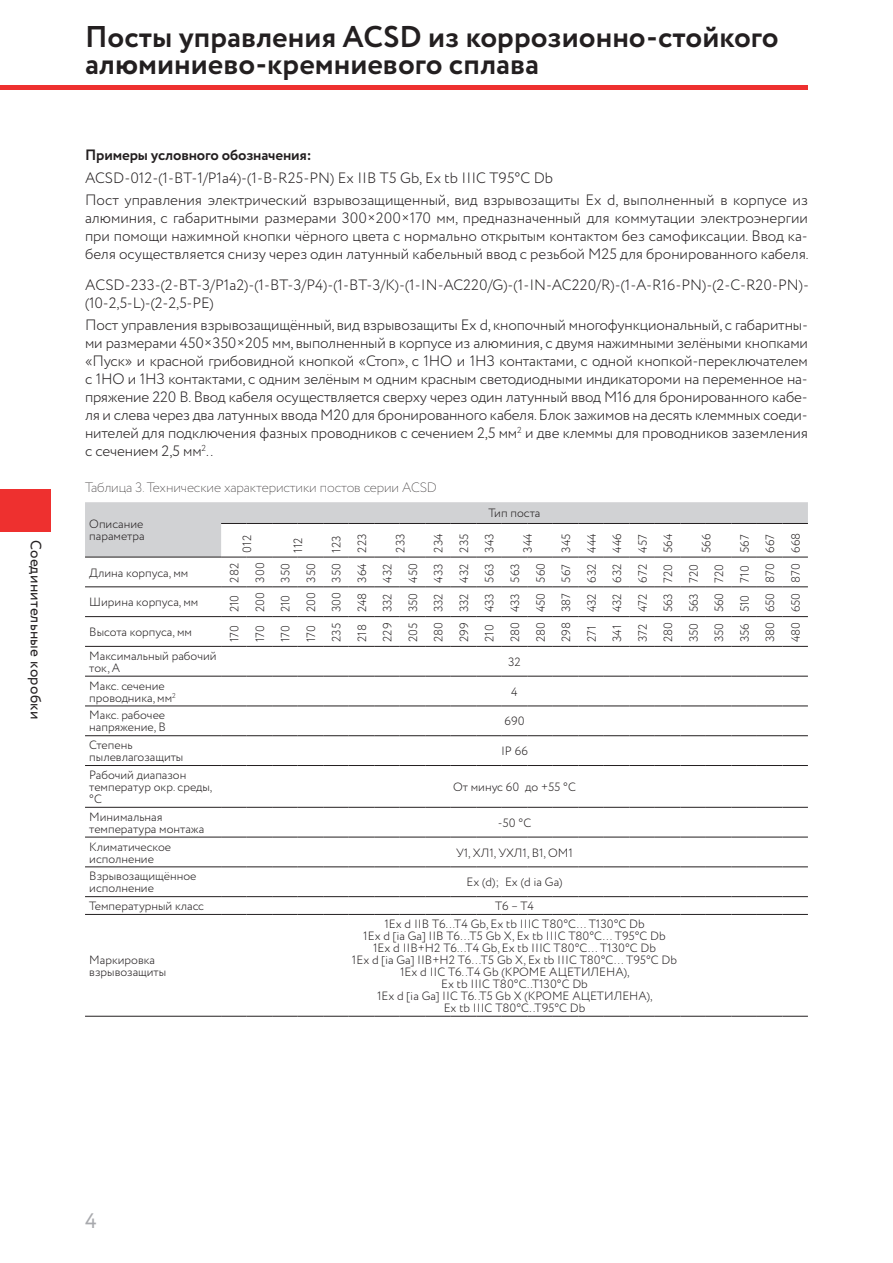
<style>
.page{position:relative;width:893px;height:1263px;background:#fff}
.page>*{position:absolute;margin:0;border:0;box-sizing:border-box;transform-origin:0 0}
.t1{font:700 30px/27px "Circe";color:#231f20}
.t2{font:21px "Circe";color:#a8a9ad}
.t3{font:300 15px/18px "Circe";color:#231f20}
.t4{font:700 15px "Circe";letter-spacing:-.01em;color:#231f20}
.t5{font:15px "Circe";letter-spacing:.02em;color:#231f20}
.t6{font:200 13.5px "Circe";letter-spacing:-.01em;color:#231f20}
.t7{font:300 12px/25.5px "Circe";color:#231f20}
</style>
<div class="page">
<hr style="left:0;top:85px;width:808px;height:4px;background:#ee302f">
<div style="left:0;top:489px;width:51px;height:42px;background:#ee302f"></div>
<hr style="left:85px;top:646px;width:136px;height:1px;background:#231f20">
<hr style="left:85px;top:676px;width:136px;height:1px;background:#231f20">
<hr style="left:85px;top:706px;width:136px;height:1px;background:#231f20">
<hr style="left:85px;top:735px;width:136px;height:1px;background:#231f20">
<hr style="left:85px;top:765px;width:136px;height:1px;background:#231f20">
<hr style="left:85px;top:807px;width:136px;height:1px;background:#231f20">
<hr style="left:85px;top:837px;width:136px;height:1px;background:#231f20">
<hr style="left:85px;top:867px;width:136px;height:1px;background:#231f20">
<hr style="left:85px;top:896px;width:136px;height:1px;background:#231f20">
<hr style="left:85px;top:914px;width:136px;height:1px;background:#231f20">
<hr style="left:85px;top:1016px;width:136px;height:1px;background:#231f20">
<svg style="left:221px;top:646px;width:587px;height:1px"></svg>
<svg style="left:221px;top:676px;width:587px;height:1px"></svg>
<svg style="left:221px;top:765px;width:587px;height:1px"></svg>
<svg style="left:221px;top:807px;width:587px;height:1px"></svg>
<svg style="left:221px;top:837px;width:587px;height:1px"></svg>
<svg style="left:221px;top:867px;width:587px;height:1px"></svg>
<svg style="left:221px;top:1016px;width:587px;height:1px"></svg>
<svg style="left:221px;top:706px;width:587px;height:1px"></svg>
<svg style="left:221px;top:735px;width:587px;height:1px"></svg>
<svg style="left:221px;top:896px;width:587px;height:1px"></svg>
<svg style="left:221px;top:914px;width:587px;height:1px"></svg>
<svg style="left:85px;top:502px;width:723px;height:56px"></svg>
<hr style="left:85px;top:587px;width:136px;height:1px;background:#231f20">
<svg style="left:221px;top:587px;width:587px;height:1px"></svg>
<hr style="left:85px;top:616px;width:136px;height:1px;background:#231f20">
<svg style="left:221px;top:616px;width:587px;height:1px"></svg>
<hr style="left:85px;top:557px;width:136px;height:1px;background:#231f20">
<p class="t5" style="left:46px;top:540px;width:181px;rotate:90deg">Соединительные коробки</p>
<h1 class="t1" style="left:85px;top:24px;width:695px">Посты управления ACSD из коррозионно-стойкого алюминиево-кремниевого сплава</h1>
<p class="t4" style="left:85px;top:145px;width:228px">Примеры условного обозначения:</p>
<p class="t3" style="left:85px;top:167px;width:724px;line-height:22.2px">ACSD-012-(1-BT-1/P1a4)-(1-B-R25-PN) Ex IIB T5 Gb, Ex tb IIIC T95°C Db<br>Пост управления электрический взрывозащищенный, вид взрывозащиты Ex d, выполненный в корпусе из</p>
<p class="t3" style="left:85px;top:209px;width:725px;text-align:justify">алюминия, с габаритными размерами 300×200×170 мм, предназначенный для коммутации электроэнергии при помощи нажимной кнопки чёрного цвета с нормально открытым контактом без самофиксации. Ввод ка&shy;беля осуществляется снизу через один латунный кабельный ввод с резьбой М25 для бронированного кабеля.</p>
<p class="t3" style="left:85px;top:276px;width:725px">AСSD-233-(2-ВТ-3/P1a2)-(1-BT-3/P4)-(1-BT-3/К)-(1-IN-AC220/G)-(1-IN-AC220/R)-(1-А-R16-PN)-(2-C-R20-PN)- (10-2,5-L)-(2-2,5-PE)</p>
<p class="t3" style="left:85px;top:316px;width:724px;text-align:justify">Пост управления взрывозащищённый, вид взрывозащиты Ex d, кнопочный многофункциональный, с габаритны&shy;ми размерами 450×350×205 мм, выполненный в корпусе из алюминия, c двумя нажимными зелёными кнопками «Пуск» и красной грибовидной кнопкой «Стоп», с 1НО и 1НЗ контактами, с одной кнопкой-переключателем с 1НО и 1НЗ контактами, с одним зелёным м одним красным светодиодными индикатороми на переменное на&shy;пряжение 220 В. Ввод кабеля осуществляется сверху через один латунный ввод М16 для бронированного кабе&shy;ля и слева через два латунных ввода М20 для бронированного кабеля. Блок зажимов на десять клеммных соеди&shy;нителей для подключения фазных проводников с сечением 2,5 мм<sup>2</sup> и две клеммы для проводников заземления с сечением 2,5 мм<sup>2</sup>..</p>
<p class="t6" style="left:85px;top:479px;width:353px">Таблица 3. Технические характеристики постов серии ACSD</p>
<p class="t7" style="left:489px;top:501px;width:53px">Тип поста</p>
<p class="t7" style="left:89px;top:518px;width:57px;line-height:12px">Описание параметра</p>
<p class="t7" style="left:235px;top:553px;width:19px;rotate:-90deg">012</p>
<p class="t7" style="left:286px;top:553px;width:17px;rotate:-90deg">112</p>
<p class="t7" style="left:324px;top:553px;width:21px;rotate:-90deg">123<br>223</p>
<p class="t7" style="left:388px;top:553px;width:21px;rotate:-90deg">233</p>
<p class="t7" style="left:426px;top:553px;width:21px;text-align:justify;rotate:-90deg">234<br>235<br>343</p>
<p class="t7" style="left:515px;top:553px;width:21px;rotate:-90deg">344</p>
<p class="t7" style="left:554px;top:553px;width:21px;text-align:justify;rotate:-90deg">345<br>444<br>446<br>457<br>564</p>
<p class="t7" style="left:694px;top:553px;width:21px;rotate:-90deg">566</p>
<p class="t7" style="left:732px;top:553px;width:22px;rotate:-90deg">567<br>667<br>668</p>
<p class="t7" style="left:89px;top:560px;width:101px">Длина корпуса, мм</p>
<p class="t7" style="left:222px;top:583px;width:22px;rotate:-90deg">282<br>300<br>350<br>350<br>350<br>364<br>432<br>450<br>433<br>432<br>563<br>563<br>560<br>567<br>632<br>632<br>672<br>720<br>720<br>720<br>710<br>870<br>870</p>
<p class="t7" style="left:89px;top:590px;width:111px">Ширина корпуса, мм</p>
<p class="t7" style="left:222px;top:612px;width:22px;rotate:-90deg">210<br>200<br>210<br>200<br>300<br>248<br>332<br>350<br>332<br>332<br>433<br>433<br>450<br>387<br>432<br>432<br>472<br>563<br>563<br>560<br>510<br>650<br>650</p>
<p class="t7" style="left:89px;top:620px;width:104px">Высота корпуса, мм</p>
<p class="t7" style="left:222px;top:642px;width:22px;rotate:-90deg">170<br>170<br>170<br>170<br>235<br>218<br>229<br>205<br>280<br>299<br>210<br>280<br>280<br>298<br>271<br>341<br>372<br>280<br>350<br>350<br>356<br>380<br>480</p>
<p class="t7" style="left:89px;top:650px;width:129px;line-height:12px">Максимальный рабочий ток, А</p>
<p class="t7" style="left:508px;top:649px;width:14px">32</p>
<p class="t7" style="left:89px;top:680px;width:88px;line-height:12px">Макс. сечение проводника, мм<sup>2</sup></p>
<p class="t7" style="left:511px;top:679px;width:8px">4</p>
<p class="t7" style="left:89px;top:710px;width:78px;line-height:12px">Макс. рабочее напряжение, В</p>
<p class="t7" style="left:504px;top:709px;width:22px">690</p>
<p class="t7" style="left:89px;top:739px;width:96px;line-height:12px">Степень пылевлагозащиты</p>
<p class="t7" style="left:501px;top:739px;width:28px">IP 66</p>
<p class="t7" style="left:89px;top:769px;width:124px;line-height:12px">Рабочий диапазон температур окр. среды, °С</p>
<p class="t7" style="left:453px;top:774px;width:124px">От минус 60 до +55 °С</p>
<p class="t7" style="left:89px;top:811px;width:117px;line-height:12px">Минимальная температура монтажа</p>
<p class="t7" style="left:498px;top:810px;width:35px">-50 °С</p>
<p class="t7" style="left:89px;top:841px;width:83px;line-height:12px">Климатическое исполнение</p>
<p class="t7" style="left:456px;top:840px;width:118px">У1, ХЛ1, УХЛ1, В1, ОМ1</p>
<p class="t7" style="left:89px;top:871px;width:109px;line-height:12px">Взрывозащищённое исполнение</p>
<p class="t7" style="left:467px;top:870px;width:97px">Ex (d); Ex (d ia Ga)</p>
<p class="t7" style="left:89px;top:894px;width:116px">Температурный класс</p>
<p class="t7" style="left:495px;top:894px;width:40px">Т6 – Т4</p>
<p class="t7" style="left:89px;top:954px;width:78px;line-height:12px">Маркировка взрывозащиты</p>
<p class="t7" style="left:352px;top:918px;width:327px;line-height:12px;text-align:center">1Ex d IIB T6...T4 Gb, Ex tb IIIC T80°С… T130°С Db<br>1Ex d [ia Ga] IIB T6…Т5 Gb Х, Ex tb IIIC T80°С… T95°С Db<br>1Ex d IIB+H2 T6...T4 Gb, Ex tb IIIC T80°С… T130°С Db<br>1Ex d [ia Ga] IIB+H2 T6…Т5 Gb Х, Ex tb IIIC T80°С… T95°С Db 1Ex d IIС T6..T4 Gb (КРОМЕ АЦЕТИЛЕНА),<br>Ex tb IIIC T80°С..T130°С Db<br>1Ex d [ia Ga] IIС T6..Т5 Gb X (КРОМЕ АЦЕТИЛЕНА),<br>Ex tb IIIC T80°С..T95°С Db</p>
<h2 class="t2" style="left:85px;top:1207px;width:13px">4</h2>
</div>
